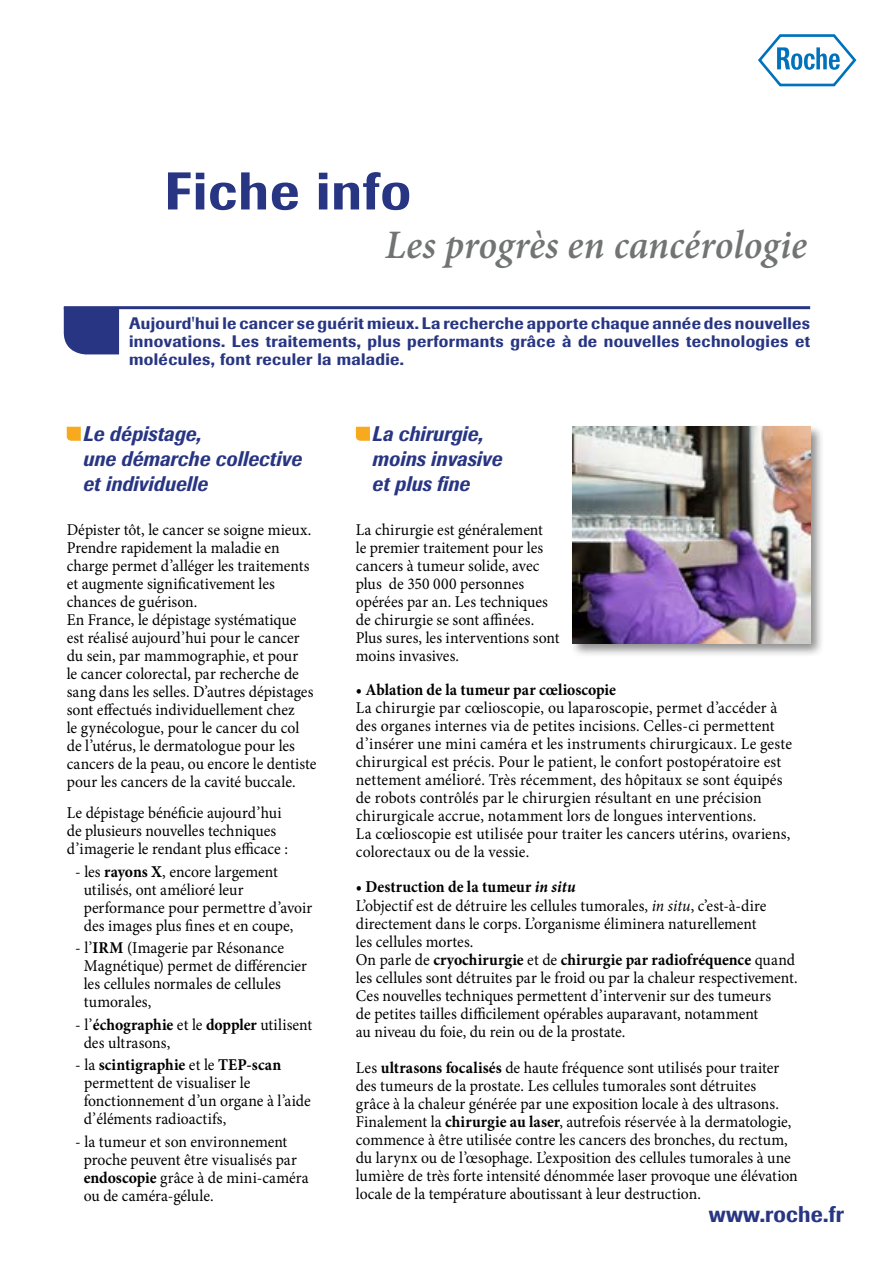
<style>
.page{position:relative;width:893px;height:1263px;background:#fff}
.page>*{position:absolute;margin:0;border:0;box-sizing:border-box;transform-origin:0 0}
.t1{font:500 52.5px "Imago";letter-spacing:.02em;color:#283583}
.t2{font:italic 600 40.5px "Minion Pro";color:#727474;scale:.95 1}
.t3{font:500 22.5px "Imago";letter-spacing:.01em;color:#283583;scale:.95 1}
.t4{font:italic 500 21px/25.2px "Imago";letter-spacing:.01em;color:#283583;scale:.9 1}
.t5{font:16.5px/18px "Minion Pro";color:#000;scale:.95 1}
.t6{font:500 16.5px/18px "Imago";letter-spacing:.02em;color:#283583;text-align:justify}
.t7{font:700 16.5px "Minion Pro";color:#000;scale:.95 1}
.s1{font-weight:700}
.s2{font-weight:700;font-style:italic}
.s3{font-style:italic}
</style>
<div class="page">
<div style="left:64px;top:309px;width:55px;height:45px;background:#283583"></div>
<hr style="left:64px;top:306px;width:746px;height:3px;background:#283583">
<svg style="left:67px;top:427px;width:14px;height:14px"></svg>
<svg style="left:356px;top:427px;width:14px;height:14px"></svg>
<div style="left:571px;top:425px;width:253px;height:232px;background:#000;opacity:.45"></div>
<img style="left:573px;top:427px;width:237px;height:216px">
<svg style="left:758px;top:34px;width:98px;height:52px"></svg>
<h1 class="t1" style="left:165px;top:157px;width:248px">Fiche info</h1>
<h2 class="t2" style="left:385px;top:217px;width:446px">Les progrès en cancérologie</h2>
<p class="t6" style="left:129px;top:314px;width:683px">Aujourd'hui le cancer se guérit mieux. La recherche apporte chaque année des nouvelles innovations. Les traitements, plus performants grâce à de nouvelles technologies et molécules, font reculer la maladie.</p>
<p class="t4" style="left:84px;top:421px;width:244px">Le dépistage,<br>une démarche collective et individuelle</p>
<p class="t5" style="left:67px;top:520px;width:264px">Dépister tôt, le cancer se soigne mieux.<br>Prendre rapidement la maladie en charge permet d’alléger les traitements et augmente significativement les chances de guérison.<br>En France, le dépistage systématique est réalisé aujourd’hui pour le cancer du sein, par mammographie, et pour<br>le cancer colorectal, par recherche de sang dans les selles. D’autres dépistages sont effectués individuellement chez<br>le gynécologue, pour le cancer du col de l’utérus, le dermatologue pour les cancers de la peau, ou encore le dentiste pour les cancers de la cavité buccale.</p>
<p class="t5" style="left:67px;top:804px;width:234px">Le dépistage bénéficie aujourd’hui de plusieurs nouvelles techniques d’imagerie le rendant plus efficace :</p>
<p class="t5" style="left:84px;top:862px;width:242px;text-indent:-8px">- les <span class="s1">rayons X</span>, encore largement utilisés, ont amélioré leur performance pour permettre d’avoir des images plus fines et en coupe,</p>
<p class="t5" style="left:84px;top:939px;width:237px;text-indent:-9px">- l’<span class="s1">IRM</span> (Imagerie par Résonance<br>Magnétique) permet de différencier les cellules normales de cellules tumorales,</p>
<p class="t5" style="left:84px;top:1015px;width:242px;text-indent:-8px">- l’<span class="s1">échographie</span> et le <span class="s1">doppler</span> utilisent des ultrasons,</p>
<p class="t5" style="left:84px;top:1056px;width:240px;text-indent:-8px">- la <span class="s1">scintigraphie</span> et le <span class="s1">TEP-scan </span>permettent de visualiser le fonctionnement d’un organe à l’aide d’éléments radioactifs,</p>
<p class="t5" style="left:84px;top:1132px;width:238px;text-indent:-9px">- la tumeur et son environnement proche peuvent être visualisés par <span class="s1">endoscopie</span> grâce à de mini-caméra ou de caméra-gélule.</p>
<p class="t4" style="left:373px;top:421px;width:146px">La chirurgie, moins invasive et plus fine</p>
<p class="t5" style="left:356px;top:520px;width:216px">La chirurgie est généralement<br>le premier traitement pour les cancers à tumeur solide, avec plus de 350 000 personnes opérées par an. Les techniques de chirurgie se sont affinées.<br>Plus sures, les interventions sont moins invasives.</p>
<p class="t7" style="left:356px;top:678px;width:275px">• Ablation de la tumeur par cœlioscopie</p>
<p class="t5" style="left:356px;top:699px;width:461px">La chirurgie par cœlioscopie, ou laparoscopie, permet d’accéder à des organes internes via de petites incisions. Celles-ci permettent d’insérer une mini caméra et les instruments chirurgicaux. Le geste chirurgical est précis. Pour le patient, le confort postopératoire est nettement amélioré. Très récemment, des hôpitaux se sont équipés de robots contrôlés par le chirurgien résultant en une précision chirurgicale accrue, notamment lors de longues interventions.<br>La cœlioscopie est utilisée pour traiter les cancers utérins, ovariens, colorectaux ou de la vessie.</p>
<p class="t5" style="left:356px;top:877px;width:434px;line-height:19.5px"><span class="s1">• Destruction de la tumeur</span> <span class="s2">in situ<br></span>L’objectif est de détruire les cellules tumorales, <span class="s3">in situ</span>, c’est-à-dire</p>
<p class="t5" style="left:356px;top:915px;width:466px">directement dans le corps. L’organisme éliminera naturellement<br>les cellules mortes.<br>On parle de <span class="s1">cryochirurgie</span> et de <span class="s1">chirurgie par radiofréquence</span> quand les cellules sont détruites par le froid ou par la chaleur respectivement.<br>Ces nouvelles techniques permettent d’intervenir sur des tumeurs<br>de petites tailles difficilement opérables auparavant, notamment<br>au niveau du foie, du rein ou de la prostate.</p>
<p class="t5" style="left:356px;top:1059px;width:467px">Les <span class="s1">ultrasons focalisés</span> de haute fréquence sont utilisés pour traiter des tumeurs de la prostate. Les cellules tumorales sont détruites<br>grâce à la chaleur générée par une exposition locale à des ultrasons.<br>Finalement la <span class="s1">chirurgie au laser</span>, autrefois réservée à la dermatologie, commence à être utilisée contre les cancers des bronches, du rectum, du larynx ou de l’œsophage. L’exposition des cellules tumorales à une lumière de très forte intensité dénommée laser provoque une élévation locale de la température aboutissant à leur destruction.</p>
<h3 class="t3" style="left:709px;top:1199px;width:143px">www.roche.fr</h3>
</div>
